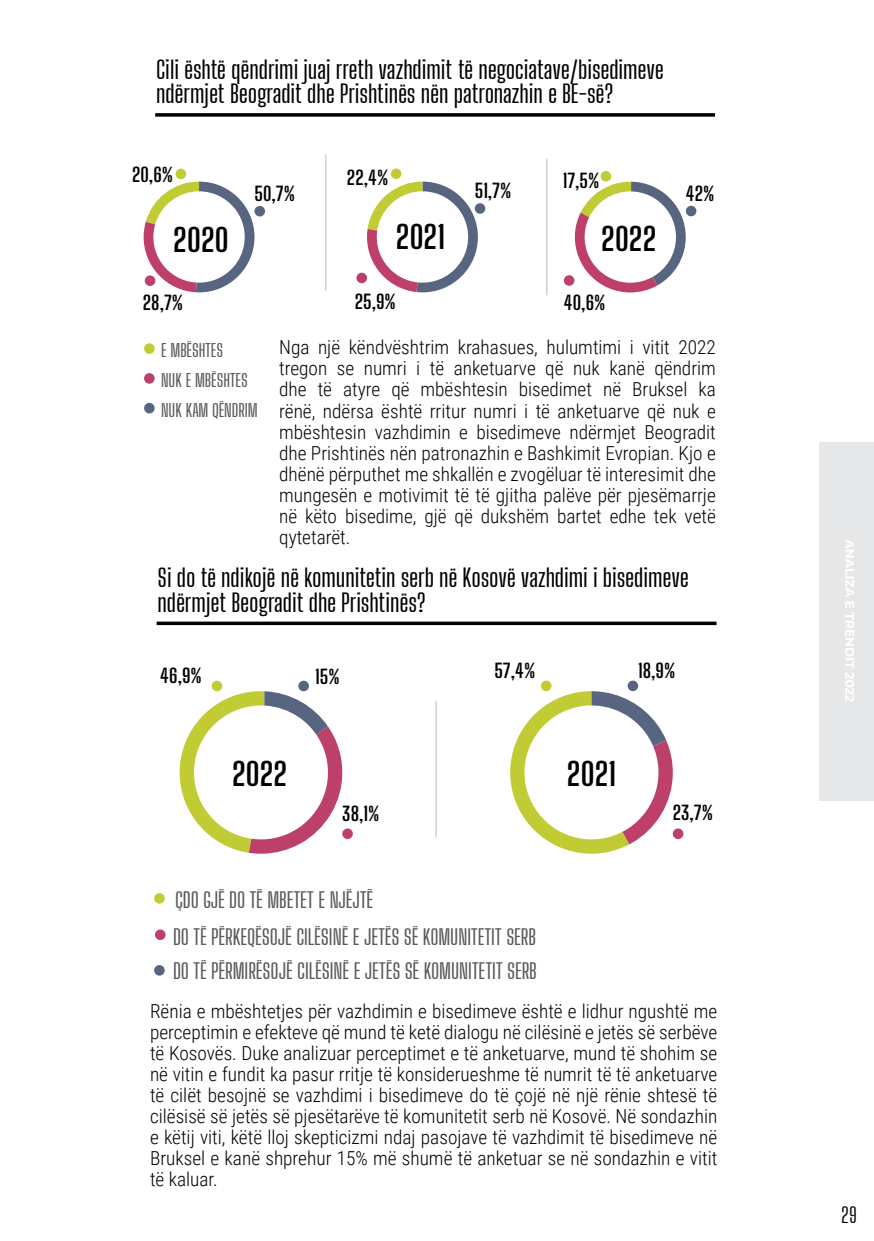
<style>
.page{position:relative;width:874px;height:1241px;background:#fff}
.page>*{position:absolute;margin:0;border:0;box-sizing:border-box;transform-origin:0 0}
.t1{font:700 31.5px "Big Shoulders Display";color:#000}
.t2{font:500 24.5px/24.5px "Big Shoulders Display";letter-spacing:-.005em;color:#000}
.t3{font:500 21px/36.4px "Big Shoulders Display";letter-spacing:-.01em;color:#58595b}
.t4{font:21px "Big Shoulders Display";color:#000}
.t5{font:300 19.25px/21px "Roboto Condensed";color:#000;text-align:justify}
.t6{font:700 19.25px "Big Shoulders Display";color:#000}
.t7{font:500 17.5px/29.8px "Big Shoulders Display";letter-spacing:-.005em;color:#58595b}
</style>
<div class="page">
<div style="left:819px;top:441px;width:54px;height:359px;background:#e6e7e8"></div>
<svg style="left:845px;top:540px;width:8px;height:161px"></svg>
<svg style="left:574px;top:182px;width:111px;height:110px"></svg>
<svg style="left:143px;top:181px;width:111px;height:111px"></svg>
<svg style="left:155px;top:113px;width:559px;height:4px;background:#1f1f1f"></svg>
<div style="left:175px;top:169px;width:11px;height:10px;background:#c1cb34;border-radius:50%"></div>
<div style="left:145px;top:275px;width:10px;height:11px;background:#bd4068;border-radius:50%"></div>
<div style="left:254px;top:206px;width:11px;height:10px;background:#586580;border-radius:50%"></div>
<div style="left:356px;top:273px;width:11px;height:10px;background:#bd4068;border-radius:50%"></div>
<div style="left:390px;top:168px;width:11px;height:11px;background:#c1cb34;border-radius:50%"></div>
<div style="left:474px;top:203px;width:11px;height:11px;background:#586580;border-radius:50%"></div>
<div style="left:600px;top:171px;width:11px;height:10px;background:#c1cb34;border-radius:50%"></div>
<div style="left:563px;top:275px;width:11px;height:11px;background:#bd4068;border-radius:50%"></div>
<div style="left:685px;top:206px;width:11px;height:10px;background:#586580;border-radius:50%"></div>
<div style="left:144px;top:343px;width:11px;height:11px;background:#c1cb34;border-radius:50%"></div>
<div style="left:144px;top:373px;width:11px;height:10px;background:#bd4068;border-radius:50%"></div>
<div style="left:144px;top:403px;width:11px;height:10px;background:#586580;border-radius:50%"></div>
<hr style="left:325px;top:155px;width:1px;height:136px;background:#b8babc">
<hr style="left:546px;top:159px;width:1px;height:136px;background:#b8babc">
<svg style="left:367px;top:181px;width:110px;height:111px"></svg>
<svg style="left:156px;top:621px;width:560px;height:4px;background:#262626"></svg>
<svg style="left:510px;top:691px;width:162px;height:162px"></svg>
<svg style="left:179px;top:691px;width:163px;height:162px"></svg>
<div style="left:211px;top:680px;width:11px;height:11px;background:#c1cb34;border-radius:50%"></div>
<div style="left:298px;top:680px;width:11px;height:11px;background:#586580;border-radius:50%"></div>
<div style="left:342px;top:828px;width:10px;height:10px;background:#bd4068;border-radius:50%"></div>
<div style="left:540px;top:680px;width:11px;height:11px;background:#c1cb34;border-radius:50%"></div>
<div style="left:627px;top:680px;width:10px;height:11px;background:#586580;border-radius:50%"></div>
<div style="left:672px;top:828px;width:11px;height:10px;background:#bd4068;border-radius:50%"></div>
<hr style="left:435px;top:700px;width:1px;height:137px;background:#b8babc">
<svg style="left:154px;top:892px;width:11px;height:11px"></svg>
<div style="left:155px;top:929px;width:10px;height:10px;background:#bd4068;border-radius:50%"></div>
<svg style="left:154px;top:964px;width:11px;height:11px"></svg>
<p class="t2" style="left:156px;top:57px;width:509px">Cili është qëndrimi juaj rreth vazhdimit të negociatave/bisedimeve ndërmjet Beogradit dhe Prishtinës nën patronazhin e BE-së?</p>
<p class="t6" style="left:132px;top:161px;width:43px">20,6%</p>
<p class="t6" style="left:254px;top:180px;width:42px">50,7%</p>
<p class="t6" style="left:347px;top:164px;width:43px">22,4%</p>
<p class="t6" style="left:474px;top:177px;width:38px">51,7%</p>
<p class="t6" style="left:562px;top:167px;width:38px">17,5%</p>
<h1 class="t1" style="left:173px;top:218px;width:57px">2020</h1>
<h1 class="t1" style="left:395px;top:215px;width:50px">2021</h1>
<h1 class="t1" style="left:601px;top:218px;width:57px">2022</h1>
<p class="t6" style="left:143px;top:289px;width:42px">28,7%</p>
<p class="t6" style="left:354px;top:288px;width:43px">25,9%</p>
<p class="t6" style="left:563px;top:289px;width:43px">40,6%</p>
<p class="t6" style="left:685px;top:180px;width:30px">42%</p>
<p class="t7" style="left:161px;top:336px;width:98px">E MBËSHTES<br>NUK E MBËSHTES<br>NUK KAM QËNDRIM</p>
<p class="t5" style="left:279px;top:336px;width:438px">Nga një këndvështrim krahasues, hulumtimi i vitit 2022 tregon se numri i të anketuarve që nuk kanë qëndrim dhe të atyre që mbështesin bisedimet në Bruksel ka rënë, ndërsa është rritur numri i të anketuarve që nuk e mbështesin vazhdimin e bisedimeve ndërmjet Beogradit dhe Prishtinës nën patronazhin e Bashkimit Evropian. Kjo e dhënë përputhet me shkallën e zvogëluar të interesimit dhe mungesën e motivimit të të gjitha palëve për pjesëmarrje në këto bisedime, gjë që dukshëm bartet edhe tek vetë qytetarët.</p>
<p class="t2" style="left:157px;top:565px;width:532px">Si do të ndikojë në komunitetin serb në Kosovë vazhdimi i bisedimeve ndërmjet Beogradit dhe Prishtinës?</p>
<p class="t6" style="left:160px;top:662px;width:43px">46,9%</p>
<p class="t6" style="left:315px;top:663px;width:26px">15%</p>
<p class="t6" style="left:494px;top:657px;width:43px">57,4%</p>
<p class="t6" style="left:637px;top:657px;width:39px">18,9%</p>
<h1 class="t1" style="left:232px;top:752px;width:57px">2022</h1>
<h1 class="t1" style="left:566px;top:752px;width:50px">2021</h1>
<p class="t6" style="left:342px;top:800px;width:39px">38,1%</p>
<p class="t3" style="left:173px;top:882px;width:364px">ÇDO GJË DO TË MBETET E NJËJTË<br>DO TË PËRKEQËSOJË CILËSINË E JETËS SË KOMUNITETIT SERB</p>
<p class="t3" style="left:173px;top:952px;width:365px">DO TË PËRMIRËSOJË CILËSINË E JETËS SË KOMUNITETIT SERB</p>
<p class="t6" style="left:672px;top:799px;width:42px">23,7%</p>
<p class="t5" style="left:150px;top:1000px;width:568px">Rënia e mbështetjes për vazhdimin e bisedimeve është e lidhur ngushtë me perceptimin e efekteve që mund të ketë dialogu në cilësinë e jetës së serbëve të Kosovës. Duke analizuar perceptimet e të anketuarve, mund të shohim se në vitin e fundit ka pasur rritje të konsiderueshme të numrit të të anketuarve të cilët besojnë se vazhdimi i bisedimeve do të çojë në një rënie shtesë të cilësisë së jetës së pjesëtarëve të komunitetit serb në Kosovë. Në sondazhin e këtij viti, këtë lloj skepticizmi ndaj pasojave të vazhdimit të bisedimeve në Bruksel e kanë shprehur 15% më shumë të anketuar se në sondazhin e vitit të kaluar.</p>
<p class="t4" style="left:840px;top:1201px;width:17px">29</p>
</div>
